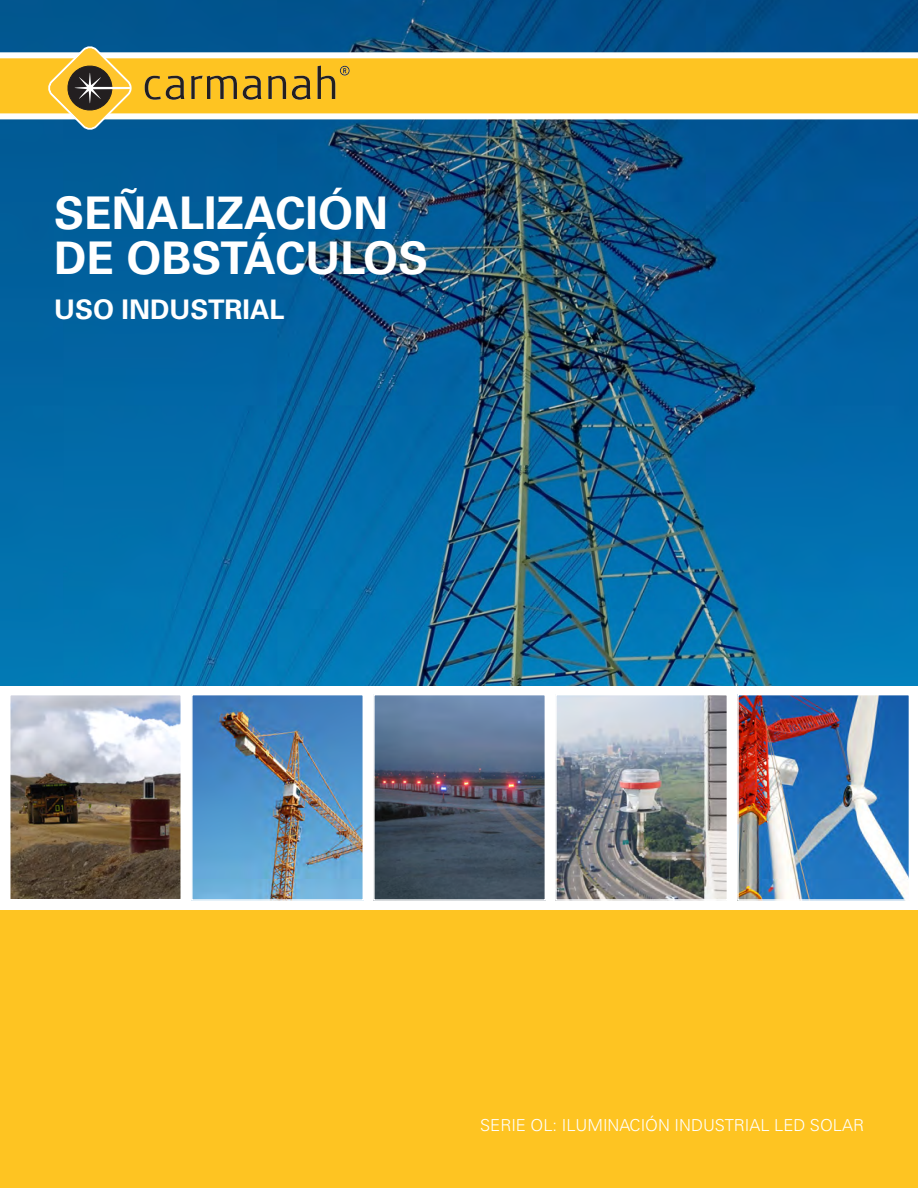
<style>
.page{position:relative;width:918px;height:1188px;background:#fff}
.page>*{position:absolute;margin:0;border:0;box-sizing:border-box;transform-origin:0 0}
.t1{font:700 45px/45px "Univers LT Std";color:#fff}
.t2{font:700 27px "Univers LT Std";color:#fff}
.Body_intro_paragraph{font:300 16.5px "Univers LT Std";color:#fff}
</style>
<div class="page">
<div style="left:0;top:911px;width:918px;height:277px;background:#fec422"></div>
<img style="left:0;top:0;width:918px;height:685px">
<img style="left:740px;top:697px;width:167px;height:201px">
<div style="left:737px;top:694px;width:173px;height:207px;border:2px solid #fff"></div>
<img style="left:558px;top:697px;width:167px;height:201px">
<div style="left:555px;top:694px;width:173px;height:207px;border:2px solid #fff"></div>
<img style="left:376px;top:697px;width:167px;height:201px">
<div style="left:373px;top:694px;width:173px;height:207px;border:2px solid #fff"></div>
<img style="left:194px;top:697px;width:167px;height:201px">
<div style="left:191px;top:694px;width:173px;height:207px;border:2px solid #fff"></div>
<img style="left:12px;top:697px;width:167px;height:201px">
<div style="left:9px;top:694px;width:173px;height:207px;border:2px solid #fff"></div>
<svg style="left:0;top:52px;width:918px;height:67px"></svg>
<svg style="left:48px;top:46px;width:86px;height:84px;background:#aa9d60"></svg>
<svg style="left:145px;top:76px;width:39px;height:24px"></svg>
<svg style="left:191px;top:76px;width:46px;height:23px"></svg>
<svg style="left:243px;top:76px;width:18px;height:24px"></svg>
<svg style="left:268px;top:76px;width:18px;height:23px"></svg>
<svg style="left:292px;top:76px;width:19px;height:24px"></svg>
<svg style="left:318px;top:66px;width:32px;height:33px"></svg>
<h1 class="t1" style="left:54px;top:191px;width:376px">SEÑALIZACIÓN<br>DE OBSTÁCULOS</h1>
<h1 class="t2" style="left:54px;top:293px;width:232px">USO INDUSTRIAL</h1>
<p class="Body_intro_paragraph" style="left:480px;top:1116px;width:385px">SERIE OL: ILUMINACIÓN INDUSTRIAL LED SOLAR</p>
</div>
